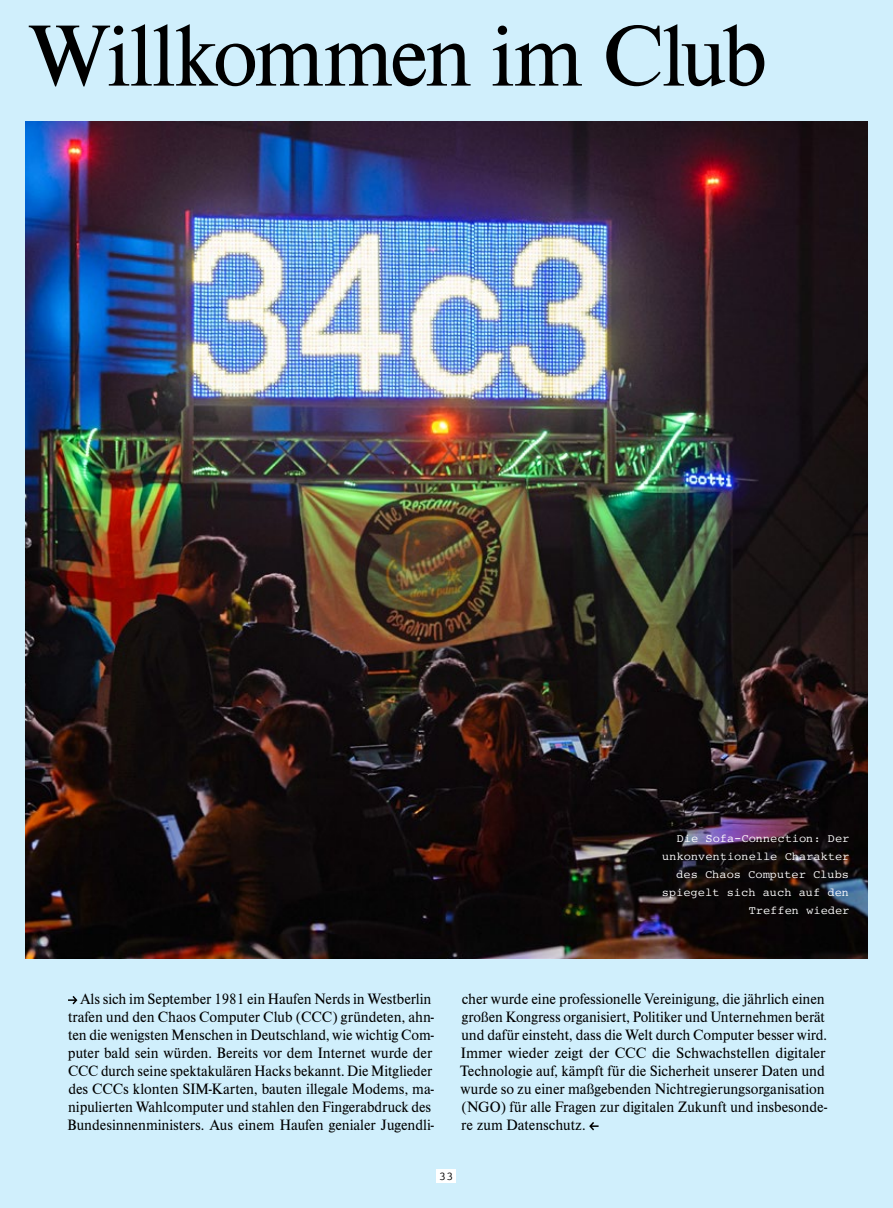
<style>
.page{position:relative;width:893px;height:1208px;background:#d0effc}
.page>*{position:absolute;margin:0;border:0;box-sizing:border-box;transform-origin:0 0}
.t1{font:90px "Nimbus Rom D";letter-spacing:-.025em;color:#000}
.t2{font:15.6px/18px "Nimbus Rom D";letter-spacing:-.005em;color:#000}
.t3{font:12px/18px "Courier LT";color:#fff;text-align:right}
.t4{font:12px "Courier LT";color:#000}
</style>
<div class="page">
<img style="left:25px;top:122px;width:842px;height:836px">
<svg style="left:68px;top:996px;width:9px;height:8px"></svg>
<svg style="left:589px;top:1122px;width:10px;height:8px"></svg>
<div style="left:437px;top:1168px;width:19px;height:14px;background:#fff"></div>
<h1 class="t1" style="left:28px;top:0;width:741px">Willkommen im Club</h1>
<p class="t3" style="left:662px;top:830px;width:189px">Die Sofa-Connection: Der unkonventionelle Charakter des Chaos Computer Clubs spiegelt sich auch auf den<br>Treffen wieder</p>
<p class="t2" style="left:68px;top:990px;width:368px;text-indent:12px">Als sich im September 1981 ein Haufen Nerds in Westberlin trafen und den Chaos Computer Club (CCC) gründeten, ahn&shy;ten die wenigsten Menschen in Deutschland, wie wichtig Com&shy;puter bald sein würden. Bereits vor dem Internet wurde der CCC durch seine spektakulären Hacks bekannt. Die Mitglieder des CCCs klonten SIM-Karten, bauten illegale Modems, ma&shy;nipulierten Wahlcomputer und stahlen den Fingerabdruck des Bundesinnenministers. Aus einem Haufen genialer Jugendli-</p>
<p class="t2" style="left:460px;top:990px;width:369px">cher wurde eine professionelle Vereinigung, die jährlich einen großen Kongress organisiert, Politiker und Unternehmen berät und dafür einsteht, dass die Welt durch Computer besser wird.<br>Immer wieder zeigt der CCC die Schwachstellen digitaler Technologie auf, kämpft für die Sicherheit unserer Daten und wurde so zu einer maßgebenden Nichtregierungsorganisation (NGO) für alle Fragen zur digitalen Zukunft und insbesonde&shy;re zum Datenschutz.</p>
<p class="t4" style="left:439px;top:1170px;width:16px">33</p>
</div>
